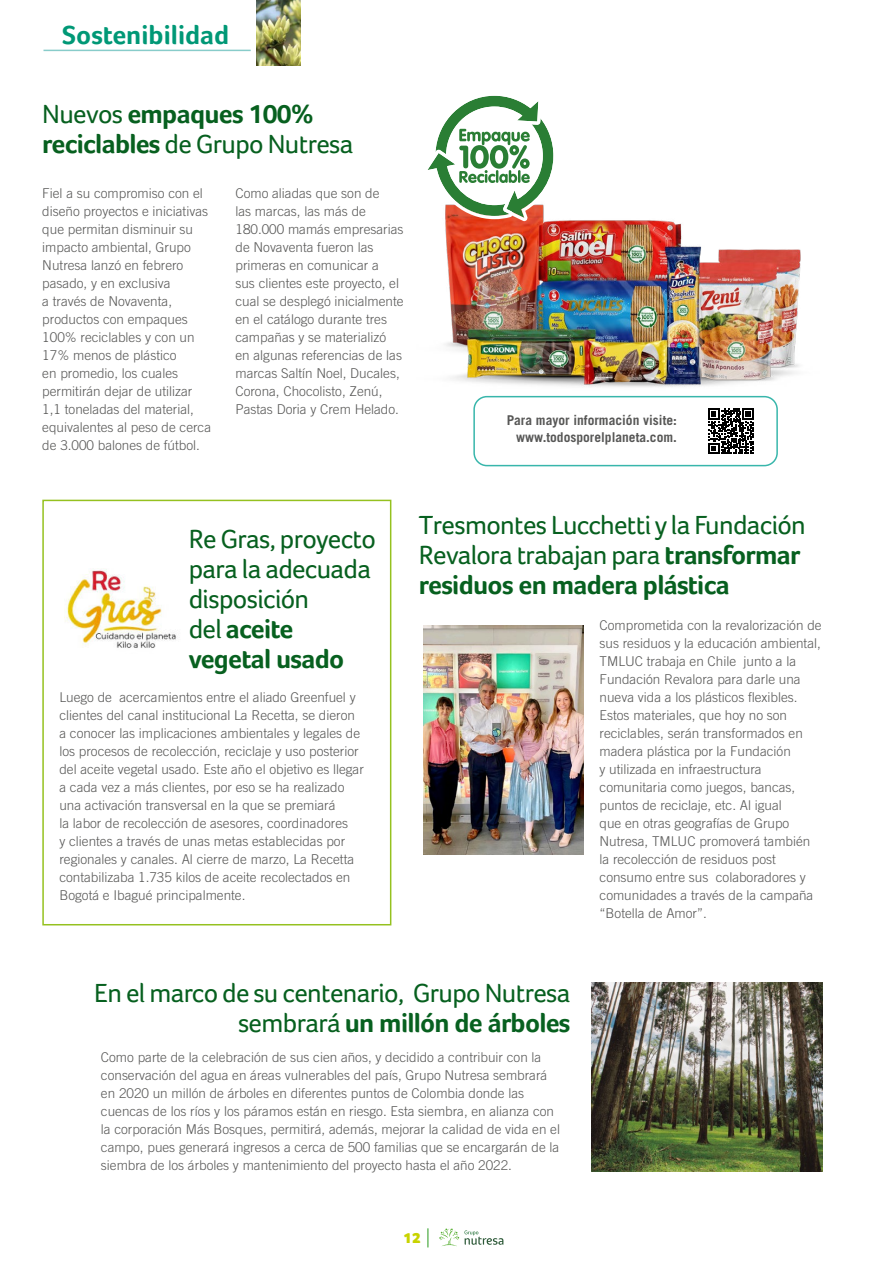
<style>
.page{position:relative;width:893px;height:1263px;background:#fff}
.page>*{position:absolute;margin:0;border:0;box-sizing:border-box;transform-origin:0 0}
.t1{font:27px/30px "Foco";letter-spacing:-.025em;color:#07601f}
.t2{font:700 27px/30px "Foco";letter-spacing:-.025em;color:#07601f}
.t3{font:700 27px "Foco";color:#009876}
.t4{font:900 15px "Foco";color:#c8d300}
.t5{font:300 13.5px/18px "Trade Gothic";color:#575756}
.t6{font:700 13.5px/16.5px "Trade Gothic";color:#575756;text-align:right}
.s1{font-weight:400}
.s2{font-weight:700}
</style>
<div class="page">
<svg style="left:439px;top:1228px;width:64px;height:18px"></svg>
<svg style="left:427px;top:1228px;width:1px;height:19px"></svg>
<img style="left:445px;top:220px;width:356px;height:200px">
<div style="left:473px;top:396px;width:305px;height:70px;border:2px solid #38b6ab;border-radius:13px"></div>
<div style="left:42px;top:500px;width:349px;height:425px;border:2px solid #95c11f"></div>
<img style="left:257px;top:0;width:44px;height:66px">
<hr style="left:43px;top:50px;width:208px;height:1px;background:#88ccca">
<img style="left:64px;top:569px;width:113px;height:79px">
<img style="left:423px;top:626px;width:160px;height:228px">
<img style="left:591px;top:982px;width:231px;height:189px">
<svg style="left:708px;top:409px;width:45px;height:45px"></svg>
<svg style="left:427px;top:95px;width:130px;height:126px"></svg>
<h1 class="t3" style="left:62px;top:23px;width:169px">Sostenibilidad</h1>
<h1 class="t2" style="left:42px;top:100px;width:313px"><span class="s1">Nuevos</span> empaques 100% reciclables <span class="s1">de Grupo Nutresa</span></h1>
<p class="t5" style="left:42px;top:185px;width:170px">Fiel a su compromiso con el diseño proyectos e iniciativas que permitan disminuir su impacto ambiental, Grupo<br>Nutresa lanzó en febrero pasado, y en exclusiva<br>a través de Novaventa, productos con empaques<br>100% reciclables y con un<br>17% menos de plástico<br>en promedio, los cuales permitirán dejar de utilizar<br>1,1 toneladas del material, equivalentes al peso de cerca de 3.000 balones de fútbol.</p>
<p class="t5" style="left:235px;top:185px;width:170px">Como aliadas que son de<br>las marcas, las más de<br>180.000 mamás empresarias de Novaventa fueron las primeras en comunicar a<br>sus clientes este proyecto, el cual se desplegó inicialmente en el catálogo durante tres campañas y se materializó en algunas referencias de las marcas Saltín Noel, Ducales,<br>Corona, Chocolisto, Zenú,<br>Pastas Doria y Crem Helado.</p>
<p class="t6" style="left:507px;top:413px;width:172px">Para mayor información visite: www.todosporelplaneta.com.</p>
<h1 class="t1" style="left:189px;top:525px;width:189px">Re Gras, proyecto para la adecuada disposición<br>del <span class="s2">aceite vegetal usado</span></h1>
<p class="t5" style="left:59px;top:689px;width:306px">Luego de acercamientos entre el aliado Greenfuel y clientes del canal institucional La Recetta, se dieron a conocer las implicaciones ambientales y legales de los procesos de recolección, reciclaje y uso posterior del aceite vegetal usado. Este año el objetivo es llegar a cada vez a más clientes, por eso se ha realizado una activación transversal en la que se premiará<br>la labor de recolección de asesores, coordinadores<br>y clientes a través de unas metas establecidas por regionales y canales. Al cierre de marzo, La Recetta contabilizaba 1.735 kilos de aceite recolectados en Bogotá e Ibagué principalmente.</p>
<h1 class="t1" style="left:419px;top:511px;width:388px">Tresmontes Lucchetti y la Fundación<br>Revalora trabajan para <span class="s2">transformar residuos en madera plástica</span></h1>
<p class="t5" style="left:600px;top:617px;width:223px">Comprometida con la revalorización de sus residuos y la educación ambiental, TMLUC trabaja en Chile junto a la Fundación Revalora para darle una nueva vida a los plásticos flexibles.<br>Estos materiales, que hoy no son reciclables, serán transformados en madera plástica por la Fundación<br>y utilizada en infraestructura comunitaria como juegos, bancas, puntos de reciclaje, etc. Al igual<br>que en otras geografías de Grupo Nutresa, TMLUC promoverá también la recolección de residuos post consumo entre sus colaboradores y comunidades a través de la campaña “Botella de Amor”.</p>
<h1 class="t1" style="left:94px;top:979px;width:478px;text-align:right">En el marco de su centenario, Grupo Nutresa sembrará <span class="s2">un millón de árboles</span></h1>
<p class="t5" style="left:101px;top:1049px;width:461px">Como parte de la celebración de sus cien años, y decidido a contribuir con la conservación del agua en áreas vulnerables del país, Grupo Nutresa sembrará en 2020 un millón de árboles en diferentes puntos de Colombia donde las cuencas de los ríos y los páramos están en riesgo. Esta siembra, en alianza con la corporación Más Bosques, permitirá, además, mejorar la calidad de vida en el campo, pues generará ingresos a cerca de 500 familias que se encargarán de la siembra de los árboles y mantenimiento del proyecto hasta el año 2022.</p>
<p class="t4" style="left:403px;top:1228px;width:19px">12</p>
</div>
